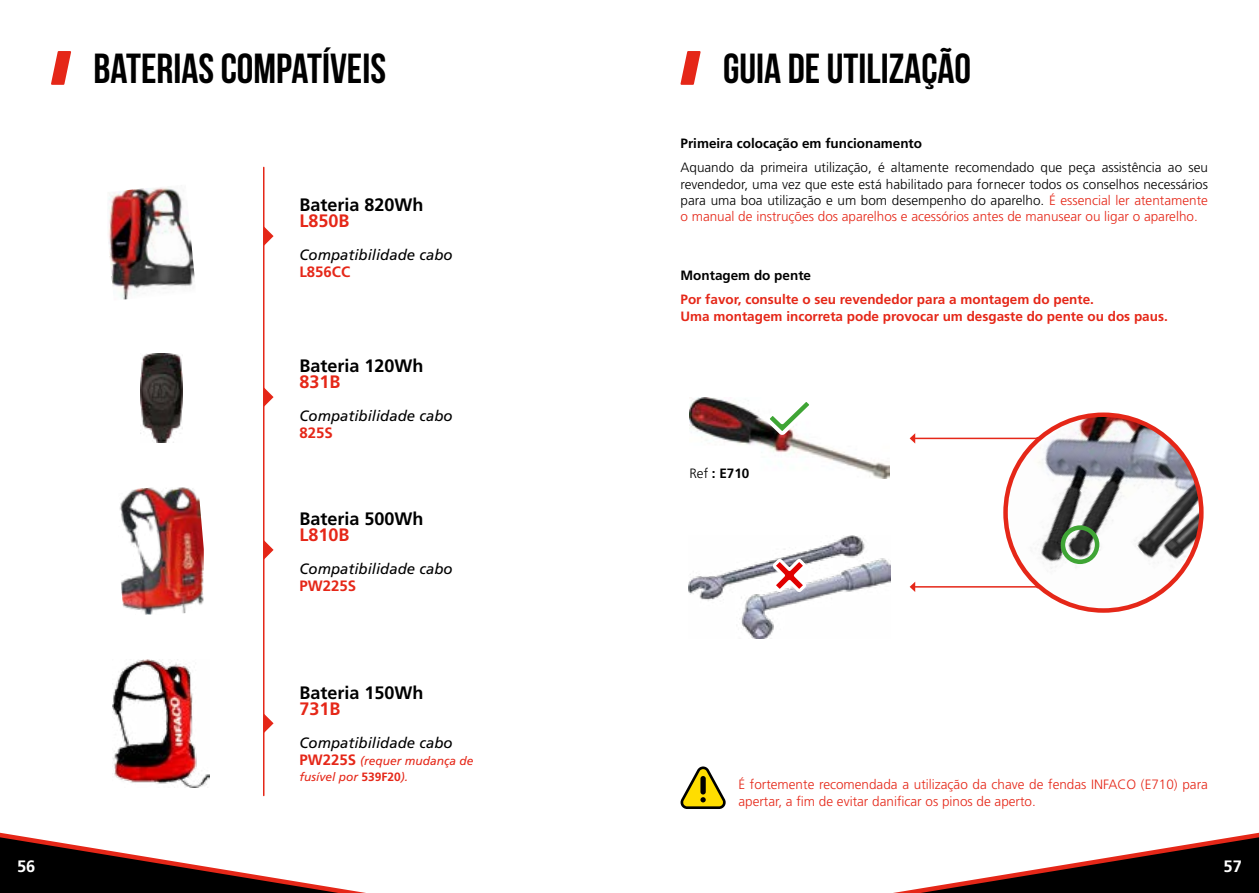
<style>
.page{position:relative;width:1259px;height:893px;background:#fff}
.page>*{position:absolute;margin:0;border:0;box-sizing:border-box;transform-origin:0 0}
.t1{font:700 42px "Bebas Neue";color:#000}
.t2{font:700 18px "Frutiger Pro";color:#000}
.t3{font:700 18px "Frutiger Pro";color:#e52718}
.t4{font:700 16.5px "Frutiger Pro";color:#fff}
.t5{font:italic 15px "Frutiger Pro";color:#000}
.t6{font:700 15px "Frutiger Pro";color:#e52718}
.t7{font:300 13.5px/16.2px "Frutiger Pro";color:#000;text-align:justify}
.t8{font:700 13.5px/16.2px "Frutiger Pro";color:#e52718}
.t9{font:300 13.5px/16.5px "Frutiger Pro";color:#e52718}
.t10{font:700 13.5px "Frutiger Pro";color:#000}
.t11{font:italic 12px/16.5px "Frutiger Pro";color:#e52718}
.s1{font-weight:700;font-style:normal;font-size:15px}
.s2{font-weight:700;font-style:normal}
.s3{color:#e52718}
.s4{font-weight:300}
</style>
<div class="page">
<svg style="left:893px;top:832px;width:366px;height:61px"></svg>
<svg style="left:0;top:832px;width:366px;height:61px"></svg>
<svg style="left:680px;top:51px;width:20px;height:34px"></svg>
<img style="left:689px;top:398px;width:200px;height:81px">
<svg style="left:762px;top:398px;width:54px;height:41px"></svg>
<img style="left:1005px;top:415px;width:196px;height:195px;border-radius:98px">
<div style="left:1003px;top:412px;width:200px;height:201px;border:4px solid #e52718;border-radius:50%"></div>
<div style="left:1060px;top:525px;width:39px;height:39px;border:4px solid #3fa535;border-radius:50%"></div>
<img style="left:688px;top:535px;width:202px;height:104px">
<svg style="left:770px;top:556px;width:38px;height:39px"></svg>
<hr style="left:914px;top:438px;width:123px;height:1px;background:#e52718">
<svg style="left:909px;top:433px;width:6px;height:11px"></svg>
<hr style="left:914px;top:586px;width:123px;height:2px;background:#e52718">
<svg style="left:909px;top:582px;width:6px;height:10px"></svg>
<svg style="left:680px;top:766px;width:46px;height:43px"></svg>
<div style="left:700px;top:776px;width:6px;height:18px;background:#000;border-radius:3px"></div>
<hr style="left:263px;top:167px;width:1px;height:628px;background:#e52718">
<img style="left:140px;top:354px;width:42px;height:88px">
<svg style="left:264px;top:387px;width:9px;height:20px"></svg>
<img style="left:119px;top:487px;width:85px;height:128px">
<svg style="left:264px;top:540px;width:9px;height:20px"></svg>
<img style="left:112px;top:659px;width:98px;height:128px">
<svg style="left:264px;top:713px;width:9px;height:20px"></svg>
<svg style="left:264px;top:226px;width:9px;height:20px"></svg>
<img style="left:108px;top:187px;width:87px;height:113px">
<svg style="left:51px;top:51px;width:20px;height:34px"></svg>
<h1 class="t1" style="left:93px;top:45px;width:294px">BATERIAS COMPATÍVEIS</h1>
<h1 class="t1" style="left:723px;top:45px;width:250px">GUIA DE UTILIZAÇÃO</h1>
<h2 class="t2" style="left:299px;top:194px;width:126px">Bateria 820Wh</h2>
<h2 class="t3" style="left:299px;top:211px;width:52px">L850B</h2>
<p class="t5" style="left:299px;top:246px;width:155px">Compatibilidade cabo</p>
<p class="t6" style="left:299px;top:263px;width:52px">L856CC</p>
<h2 class="t2" style="left:299px;top:355px;width:126px">Bateria 120Wh</h2>
<h2 class="t3" style="left:299px;top:372px;width:43px">831B</h2>
<p class="t5" style="left:299px;top:407px;width:155px">Compatibilidade cabo</p>
<p class="t6" style="left:299px;top:424px;width:35px">825S</p>
<h2 class="t2" style="left:299px;top:508px;width:126px">Bateria 500Wh</h2>
<h2 class="t3" style="left:299px;top:524px;width:52px">L810B</h2>
<p class="t5" style="left:299px;top:560px;width:155px">Compatibilidade cabo</p>
<p class="t6" style="left:299px;top:577px;width:58px">PW225S</p>
<h2 class="t2" style="left:299px;top:682px;width:126px">Bateria 150Wh</h2>
<h2 class="t3" style="left:299px;top:698px;width:43px">731B</h2>
<p class="t5" style="left:299px;top:734px;width:155px">Compatibilidade cabo</p>
<p class="t11" style="left:299px;top:752px;width:176px"><span class="s1">PW225S</span> (requer mudança de fusível por <span class="s2">539F20</span>).</p>
<p class="t10" style="left:680px;top:135px;width:243px">Primeira colocação em funcionamento</p>
<p class="t7" style="left:680px;top:160px;width:529px">Aquando da primeira utilização, é altamente recomendado que peça assistência ao seu revendedor, uma vez que este está habilitado para fornecer todos os conselhos necessários para uma boa utilização e um bom desempenho do aparelho. <span class="s3">É essencial ler atentamente o manual de instruções dos aparelhos e acessórios antes de manusear ou ligar o aparelho.</span></p>
<p class="t10" style="left:680px;top:267px;width:132px">Montagem do pente</p>
<p class="t8" style="left:680px;top:292px;width:489px">Por favor, consulte o seu revendedor para a montagem do pente.<br>Uma montagem incorreta pode provocar um desgaste do pente ou dos paus.</p>
<p class="t10" style="left:689px;top:465px;width:62px"><span class="s4">Ref</span> : E710</p>
<p class="t9" style="left:738px;top:776px;width:471px">É fortemente recomendada a utilização da chave de fendas INFACO (E710) para apertar, a fim de evitar danificar os pinos de aperto.</p>
<p class="t4" style="left:17px;top:856px;width:20px">56</p>
<p class="t4" style="left:1223px;top:856px;width:20px">57</p>
</div>
